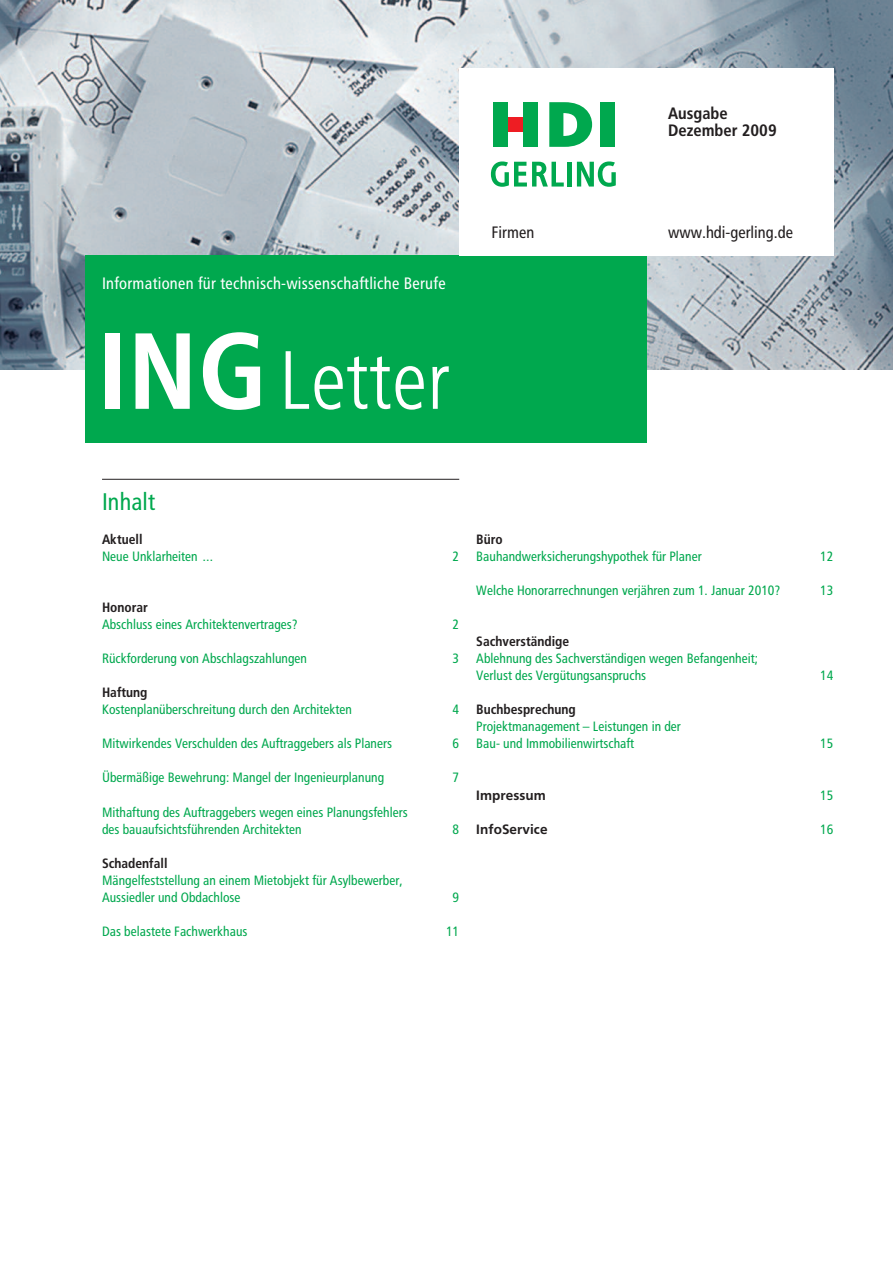
<style>
.page{position:relative;width:893px;height:1263px;background:#fff}
.page>*{position:absolute;margin:0;border:0;box-sizing:border-box;transform-origin:0 0}
.t1{font:82.5px "HDI Gerling Sans Cond Light";color:#fff}
.t2{font:24px "HDI Gerling Sans Cond Regular";letter-spacing:.005em;color:#00a84e}
.t3{font:16.5px "HDI Gerling Sans Cond Regular";letter-spacing:.015em;color:#fff}
.t4{font:16.5px "HDI Gerling Sans Cond Regular";color:#231f20}
.t5{font:16.5px/17px "HDI Gerling Sans Cond Bold";color:#231f20}
.t6{font:13.5px/17px "HDI Gerling Sans Cond Regular";color:#00a84e}
.t7{font:13.5px "HDI Gerling Sans Cond Bold";color:#231f20}
.t8{font:13.5px "HDI Gerling Sans Bold";letter-spacing:.005em;color:#231f20}
.s1{font-family:"HDI Gerling Sans Cond Bold";font-size:108px}
</style>
<div class="page">
<img style="left:0;top:0;width:893px;height:370px">
<div style="left:459px;top:255px;width:187px;height:187px;background:#00a84e"></div>
<div style="left:272px;top:255px;width:187px;height:187px;background:#00a84e"></div>
<div style="left:85px;top:255px;width:187px;height:187px;background:#00a84e"></div>
<div style="left:646px;top:68px;width:187px;height:187px;background:#fff"></div>
<hr style="left:102px;top:479px;width:357px;height:1px;background:#231f20">
<div style="left:459px;top:68px;width:187px;height:187px;background:#fff"></div>
<hr style="left:567px;top:162px;width:4px;height:25px;background:#00a84e">
<svg style="left:491px;top:161px;width:73px;height:26px"></svg>
<svg style="left:577px;top:161px;width:39px;height:26px"></svg>
<svg style="left:549px;top:102px;width:43px;height:45px"></svg>
<div style="left:600px;top:102px;width:15px;height:45px;background:#00a84e"></div>
<div style="left:523px;top:102px;width:14px;height:45px;background:#00a84e"></div>
<div style="left:508px;top:117px;width:15px;height:15px;background:#ee1d23"></div>
<div style="left:493px;top:102px;width:15px;height:45px;background:#00a84e"></div>
<p class="t5" style="left:668px;top:105px;width:110px">Ausgabe<br>Dezember 2009</p>
<p class="t3" style="left:102px;top:274px;width:345px">Informationen für technisch-wissenschaftliche Berufe</p>
<h1 class="t1" style="left:98px;top:332px;width:354px"><span class="s1">ING</span>Letter</h1>
<p class="t4" style="left:492px;top:223px;width:44px">Firmen</p>
<p class="t4" style="left:668px;top:223px;width:126px">www.hdi-gerling.de</p>
<h2 class="t2" style="left:102px;top:488px;width:55px">Inhalt</h2>
<p class="t7" style="left:102px;top:532px;width:42px">Aktuell</p>
<p class="t6" style="left:102px;top:548px;width:114px">Neue Unklarheiten …</p>
<p class="t6" style="left:453px;top:548px;width:8px">2</p>
<p class="t7" style="left:102px;top:600px;width:48px">Honorar</p>
<p class="t6" style="left:102px;top:616px;width:197px">Abschluss eines Architektenvertrages?</p>
<p class="t6" style="left:453px;top:616px;width:8px">2</p>
<p class="t6" style="left:102px;top:650px;width:206px">Rückforderung von Abschlagszahlungen</p>
<p class="t6" style="left:453px;top:650px;width:8px">3</p>
<p class="t7" style="left:102px;top:685px;width:47px">Haftung</p>
<p class="t6" style="left:102px;top:701px;width:251px">Kostenplanüberschreitung durch den Architekten</p>
<p class="t6" style="left:453px;top:701px;width:8px">4</p>
<p class="t6" style="left:102px;top:735px;width:292px">Mitwirkendes Verschulden des Auftraggebers als Planers</p>
<p class="t6" style="left:453px;top:735px;width:8px">6</p>
<p class="t6" style="left:102px;top:769px;width:284px">Übermäßige Bewehrung: Mangel der Ingenieurplanung</p>
<p class="t6" style="left:453px;top:769px;width:8px">7</p>
<p class="t6" style="left:102px;top:803px;width:307px">Mithaftung des Auftraggebers wegen eines Planungsfehlers des bauaufsichtsführenden Architekten</p>
<p class="t6" style="left:453px;top:820px;width:8px">8</p>
<p class="t7" style="left:102px;top:855px;width:67px">Schadenfall</p>
<p class="t6" style="left:102px;top:871px;width:302px">Mängelfeststellung an einem Mietobjekt für Asylbewerber,<br>Aussiedler und Obdachlose</p>
<p class="t6" style="left:453px;top:888px;width:8px">9</p>
<p class="t6" style="left:102px;top:922px;width:147px">Das belastete Fachwerkhaus</p>
<p class="t6" style="left:446px;top:922px;width:15px">11</p>
<p class="t7" style="left:476px;top:532px;width:28px">Büro</p>
<p class="t6" style="left:476px;top:548px;width:227px">Bauhandwerksicherungshypothek für Planer</p>
<p class="t6" style="left:820px;top:548px;width:15px">12</p>
<p class="t6" style="left:476px;top:582px;width:306px">Welche Honorarrechnungen verjähren zum 1. Januar 2010?</p>
<p class="t6" style="left:820px;top:582px;width:15px">13</p>
<p class="t7" style="left:476px;top:634px;width:95px">Sachverständige</p>
<p class="t6" style="left:476px;top:650px;width:283px">Ablehnung des Sachverständigen wegen Befangenheit;<br>Verlust des Vergütungsanspruchs</p>
<p class="t6" style="left:820px;top:667px;width:15px">14</p>
<p class="t7" style="left:476px;top:702px;width:101px">Buchbesprechung</p>
<p class="t6" style="left:476px;top:718px;width:206px">Projektmanagement – Leistungen in der<br>Bau- und Immobilienwirtschaft</p>
<p class="t6" style="left:820px;top:735px;width:15px">15</p>
<p class="t8" style="left:476px;top:787px;width:71px">Impressum</p>
<p class="t6" style="left:820px;top:786px;width:15px">15</p>
<p class="t8" style="left:476px;top:821px;width:73px">InfoService</p>
<p class="t6" style="left:820px;top:820px;width:15px">16</p>
</div>
